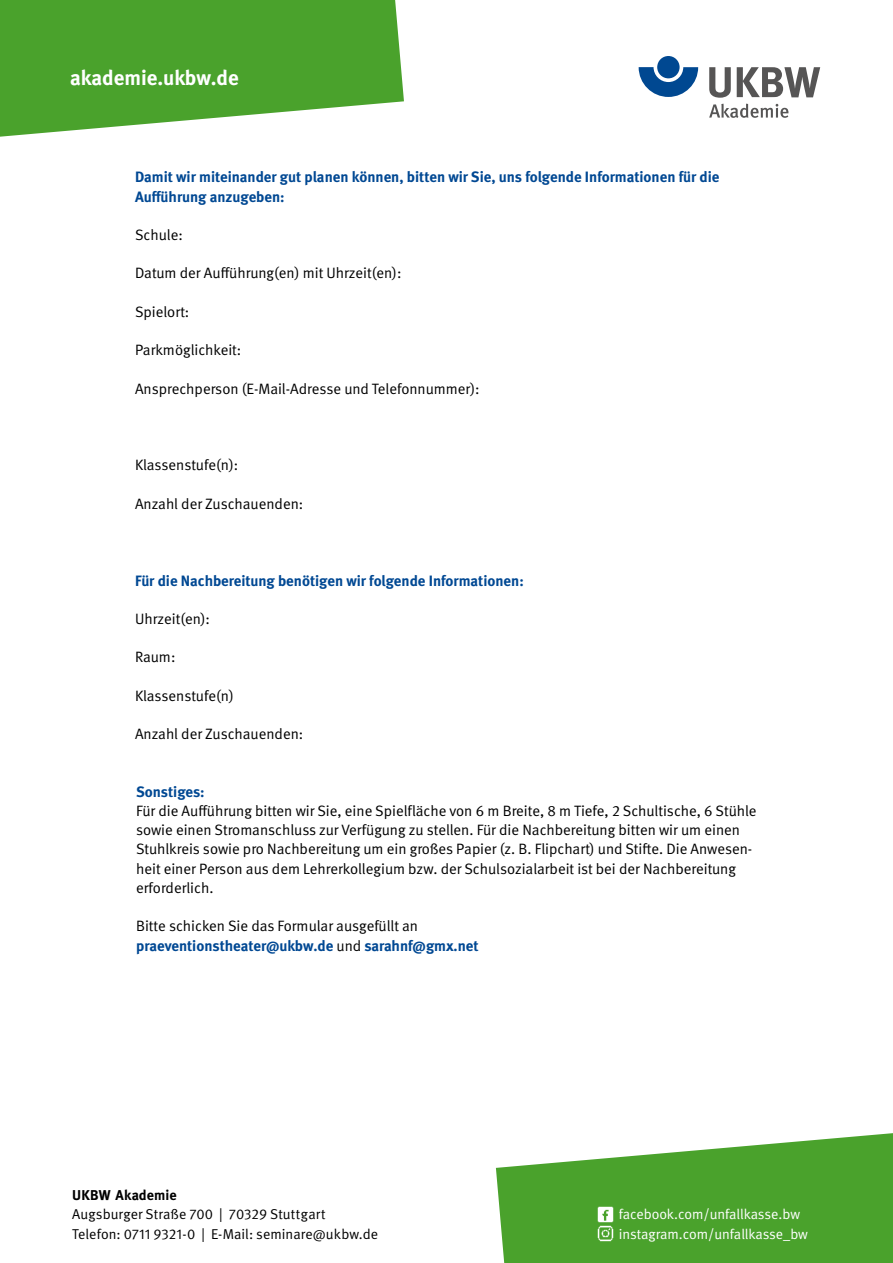
<style>
.page{position:relative;width:893px;height:1263px;background:#fff}
.page>*{position:absolute;margin:0;border:0;box-sizing:border-box;transform-origin:0 0}
.Adresse{font:700 21px "DGUV Meta";color:#fff}
.Fließtext{font:15px/19.2px "DGUV Meta";color:#000}
.Fließtext-2{font:700 15px/19.2px "DGUV Meta";color:#004893}
.t1{font:14.25px/19.2px "DGUV Meta";letter-spacing:.005em;color:#000}
.t2{font:14.25px/19.2px "DGUV Meta";letter-spacing:-.005em;color:#fff}
.t3{font:700 14.25px "DGUV Meta";letter-spacing:.005em;color:#000}
.s1{font-weight:700;color:#004893}
</style>
<div class="page">
<svg style="left:0;top:0;width:404px;height:137px;background:#63af49"></svg>
<svg style="left:496px;top:1133px;width:397px;height:130px;background:#63af4a"></svg>
<svg style="left:639px;top:67px;width:59px;height:30px"></svg>
<div style="left:657px;top:56px;width:23px;height:22px;background:#004891;border-radius:50%"></div>
<svg style="left:709px;top:104px;width:79px;height:14px"></svg>
<svg style="left:709px;top:67px;width:22px;height:31px"></svg>
<svg style="left:737px;top:67px;width:83px;height:30px"></svg>
<img style="left:598px;top:1206px;width:16px;height:16px">
<img style="left:597px;top:1226px;width:16px;height:15px">
<p class="Adresse" style="left:70px;top:66px;width:170px">akademie.ukbw.de</p>
<p class="Fließtext-2" style="left:135px;top:168px;width:586px">Damit wir miteinander gut planen können, bitten wir Sie, uns folgende Informationen für die<br>Aufführung anzugeben:</p>
<p class="Fließtext" style="left:135px;top:226px;width:49px">Schule:</p>
<p class="Fließtext" style="left:135px;top:264px;width:268px">Datum der Aufführung(en) mit Uhrzeit(en):</p>
<p class="Fließtext" style="left:135px;top:302px;width:56px">Spielort:</p>
<p class="Fließtext" style="left:135px;top:341px;width:108px">Parkmöglichkeit:</p>
<p class="Fließtext" style="left:135px;top:379px;width:346px">Ansprechperson (E-Mail-Adresse und Telefonnummer):</p>
<p class="Fließtext" style="left:135px;top:456px;width:105px">Klassenstufe(n):</p>
<p class="Fließtext" style="left:135px;top:494px;width:170px">Anzahl der Zuschauenden:</p>
<p class="Fließtext-2" style="left:135px;top:571px;width:390px">Für die Nachbereitung benötigen wir folgende Informationen:</p>
<p class="Fließtext" style="left:135px;top:610px;width:77px">Uhrzeit(en):</p>
<p class="Fließtext" style="left:135px;top:648px;width:42px">Raum:</p>
<p class="Fließtext" style="left:135px;top:686px;width:100px">Klassenstufe(n)</p>
<p class="Fließtext" style="left:135px;top:725px;width:170px">Anzahl der Zuschauenden:</p>
<p class="Fließtext-2" style="left:136px;top:782px;width:70px">Sonstiges:</p>
<p class="Fließtext" style="left:136px;top:802px;width:622px">Für die Aufführung bitten wir Sie, eine Spielfläche von 6 m Breite, 8 m Tiefe, 2 Schultische, 6 Stühle sowie einen Stromanschluss zur Verfügung zu stellen. Für die Nachbereitung bitten wir um einen Stuhlkreis sowie pro Nachbereitung um ein großes Papier (z. B. Flipchart) und Stifte. Die Anwesen&shy;heit einer Person aus dem Lehrerkollegium bzw. der Schulsozialarbeit ist bei der Nachbereitung erforderlich.</p>
<p class="Fließtext" style="left:136px;top:917px;width:344px">Bitte schicken Sie das Formular ausgefüllt an <span class="s1">praeventionstheater@ukbw.de</span> und <span class="s1">sarahnf@gmx.net</span></p>
<p class="t3" style="left:72px;top:1187px;width:106px">UKBW Akademie</p>
<p class="t1" style="left:72px;top:1205px;width:307px">Augsburger Straße 700 | 70329 Stuttgart<br>Telefon: 0711 9321-0 | E-Mail: seminare@ukbw.de</p>
<p class="t2" style="left:619px;top:1205px;width:191px">facebook.com/unfallkasse.bw instagram.com/unfallkasse_bw</p>
</div>
